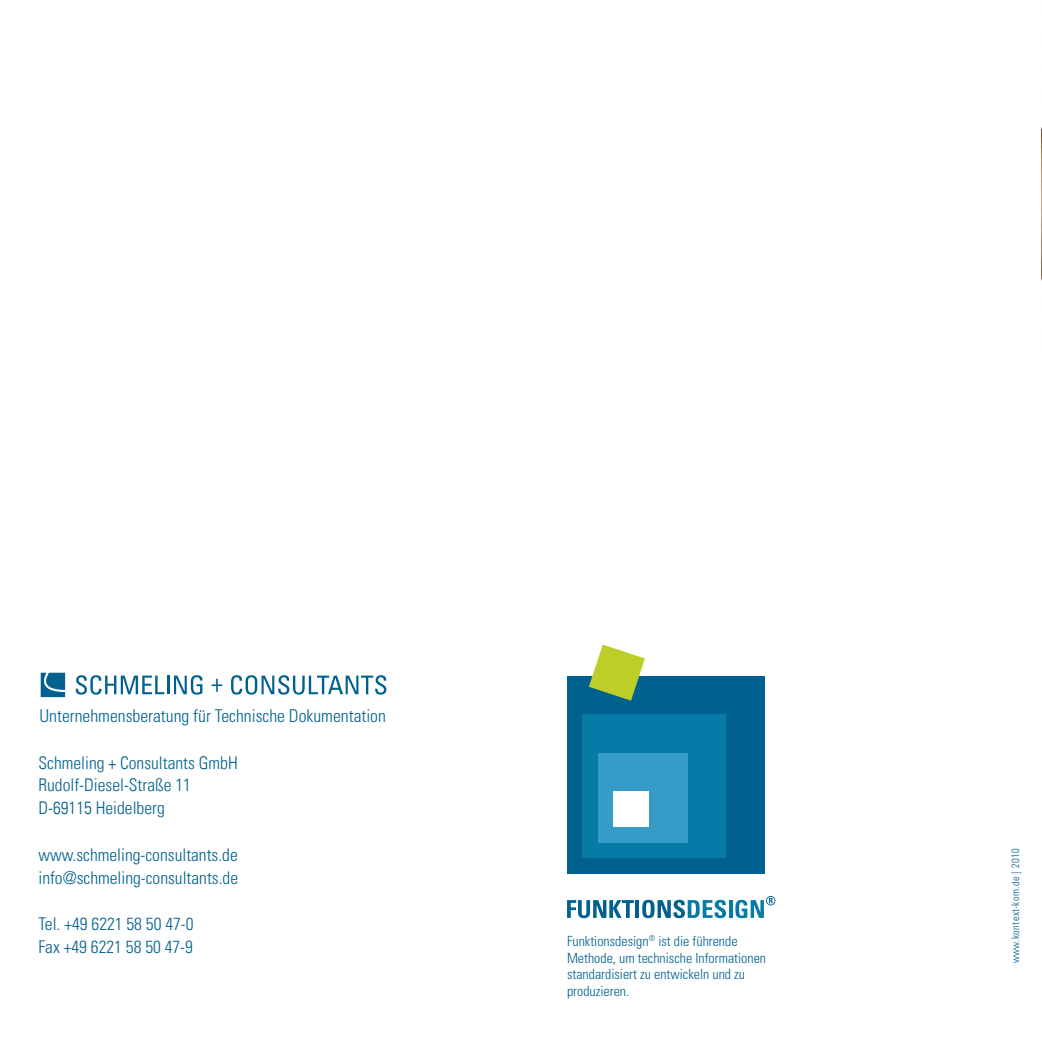
<style>
.page{position:relative;width:1042px;height:1055px;background:#fff}
.page>*{position:absolute;margin:0;border:0;box-sizing:border-box;transform-origin:0 0}
.t1{font:300 condensed 17.68px "Univers";color:#00618e}
.t2{font:300 condensed 17.5px/23.1px "Univers";color:#00618e}
.t3{font:300 condensed 17.5px/22.6px "Univers LT";color:#00618e}
.t4{font:300 condensed 14px/16.8px "Univers";color:#00618e}
.t5{font:300 condensed 10.5px "Univers";letter-spacing:.03em;color:#00618e}
</style>
<div class="page">
<svg style="left:76px;top:675px;width:127px;height:19px"></svg>
<svg style="left:212px;top:678px;width:10px;height:13px"></svg>
<svg style="left:231px;top:675px;width:155px;height:19px"></svg>
<svg style="left:41px;top:672px;width:24px;height:25px"></svg>
<img style="left:1041px;top:0;width:1px;height:347px">
<div style="left:567px;top:675px;width:197px;height:197px;background:#00618e"></div>
<div style="left:582px;top:714px;width:144px;height:143px;background:#077ba8"></div>
<div style="left:598px;top:752px;width:89px;height:90px;background:#379bc8"></div>
<div style="left:613px;top:791px;width:36px;height:36px;background:#fff"></div>
<svg style="left:567px;top:900px;width:67px;height:17px"></svg>
<hr style="left:635px;top:899px;width:4px;height:18px;background:#00618e">
<svg style="left:642px;top:899px;width:84px;height:18px"></svg>
<hr style="left:729px;top:899px;width:3px;height:18px;background:#077ba8">
<svg style="left:735px;top:896px;width:40px;height:21px"></svg>
<svg style="left:589px;top:644px;width:56px;height:56px"></svg>
<p class="t1" style="left:39px;top:709px;width:348px">Unternehmensberatung für Technische Dokumentation</p>
<p class="t3" style="left:38px;top:750px;width:201px">Schmeling + Consultants GmbH<br>Rudolf-Diesel-Straße 11<br>D-69115 Heidelberg</p>
<p class="t2" style="left:38px;top:844px;width:201px">www.schmeling-consultants.de info@schmeling-consultants.de</p>
<p class="t2" style="left:38px;top:913px;width:157px">Tel. +49 6221 58 50 47-0<br>Fax +49 6221 58 50 47-9</p>
<p class="t4" style="left:567px;top:933px;width:201px">Funktionsdesign<sup>®</sup> ist die f ührende<br>Methode, um technische Informationen standardisiert zu entwickeln und zu produzieren.</p>
<p class="t5" style="left:1011px;top:962px;width:116px;rotate:-90deg">www.kontext-kom.de | 2010</p>
</div>
